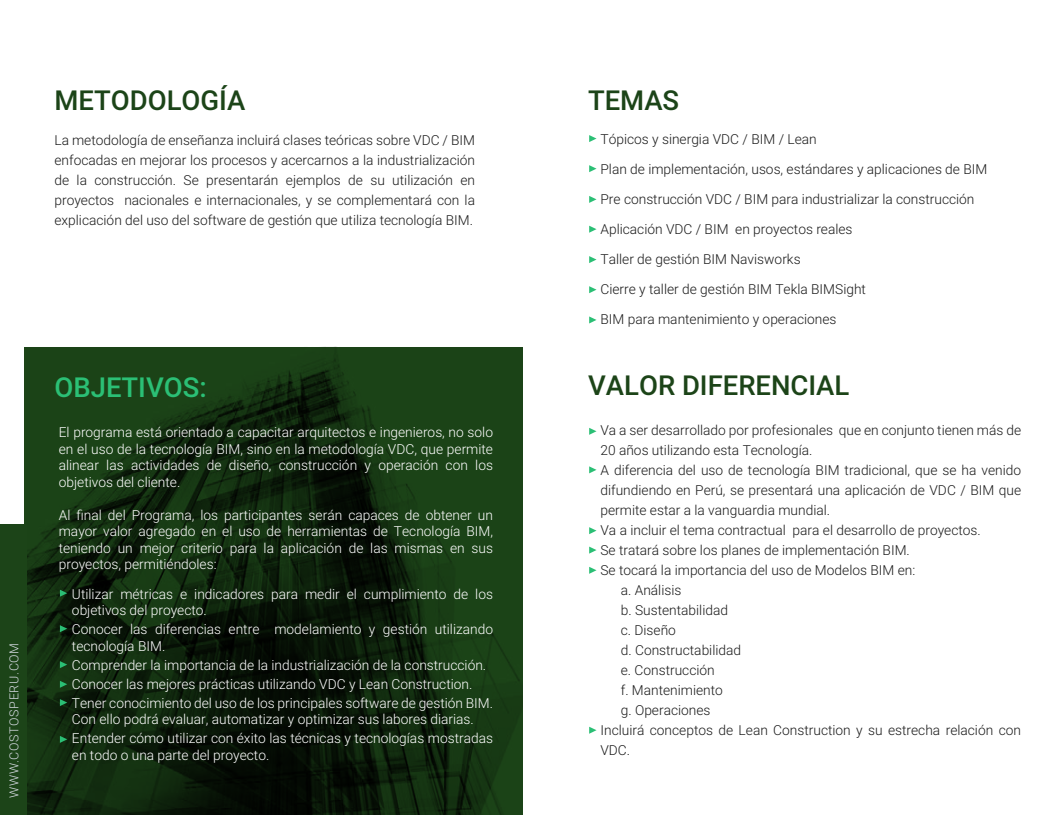
<style>
.page{position:relative;width:1063px;height:815px;background:#fff}
.page>*{position:absolute;margin:0;border:0;box-sizing:border-box;transform-origin:0 0}
.t1{font:500 27.5px "Roboto";color:#1c4418}
.t2{font:500 27.5px "Roboto";color:#2bbf75}
.t3{font:300 13.75px/30px "Roboto";color:#1a1a1a}
.t4{font:300 13.75px/16.5px "Roboto";color:#fff}
.t5{font:300 12.5px "Roboto";letter-spacing:.05em;color:#d4d9e0}
</style>
<div class="page">
<svg style="left:25px;top:347px;width:498px;height:468px;background:#112b0e"></svg>
<svg style="left:589px;top:135px;width:7px;height:7px"></svg>
<svg style="left:589px;top:428px;width:7px;height:7px"></svg>
<svg style="left:589px;top:466px;width:7px;height:7px"></svg>
<svg style="left:589px;top:527px;width:7px;height:7px"></svg>
<svg style="left:589px;top:547px;width:7px;height:7px"></svg>
<svg style="left:589px;top:567px;width:7px;height:7px"></svg>
<svg style="left:589px;top:727px;width:7px;height:7px"></svg>
<svg style="left:589px;top:165px;width:7px;height:7px"></svg>
<svg style="left:589px;top:196px;width:7px;height:7px"></svg>
<svg style="left:589px;top:226px;width:7px;height:7px"></svg>
<svg style="left:589px;top:256px;width:7px;height:7px"></svg>
<svg style="left:589px;top:286px;width:7px;height:7px"></svg>
<svg style="left:589px;top:316px;width:7px;height:7px"></svg>
<svg style="left:60px;top:590px;width:7px;height:7px"></svg>
<svg style="left:60px;top:625px;width:7px;height:7px"></svg>
<svg style="left:60px;top:736px;width:7px;height:7px"></svg>
<svg style="left:60px;top:661px;width:7px;height:7px"></svg>
<svg style="left:60px;top:699px;width:7px;height:7px"></svg>
<svg style="left:60px;top:681px;width:7px;height:7px"></svg>
<div style="left:0;top:524px;width:27px;height:291px;background:#1c4418"></div>
<h1 class="t1" style="left:54px;top:81px;width:192px">METODOLOGÍA</h1>
<p class="t3" style="left:54px;top:129px;width:422px;line-height:20px;text-align:justify">La metodología de enseñanza incluirá clases teóricas sobre VDC / BIM enfocadas en mejorar los procesos y acercarnos a la industrialización de la construcción. Se presentarán ejemplos de su utilización en proyectos nacionales e internacionales, y se complementará con la explicación del uso del software de gestión que utiliza tecnología BIM.</p>
<p class="t5" style="left:5px;top:798px;width:156px;rotate:-90deg">WWW.COSTOSPERU.COM</p>
<h1 class="t2" style="left:54px;top:368px;width:154px">OBJETIVOS:</h1>
<p class="t4" style="left:59px;top:423px;width:436px;text-align:justify">El programa está orientado a capacitar arquitectos e ingenieros, no solo en el uso de la tecnología BIM, sino en la metodología VDC, que permite alinear las actividades de diseño, construcción y operación con los objetivos del cliente.</p>
<p class="t4" style="left:59px;top:506px;width:436px;text-align:justify">Al final del Programa, los participantes serán capaces de obtener un mayor valor agregado en el uso de herramientas de Tecnología BIM, teniendo un mejor criterio para la aplicación de las mismas en sus proyectos, permitiéndoles:</p>
<p class="t4" style="left:72px;top:585px;width:423px">Utilizar métricas e indicadores para medir el cumplimiento de los objetivos del proyecto.</p>
<p class="t4" style="left:72px;top:620px;width:423px">Conocer las diferencias entre modelamiento y gestión utilizando tecnología BIM.</p>
<p class="t4" style="left:72px;top:655px;width:423px;line-height:19px">Comprender la importancia de la industrialización de la construcción.<br>Conocer las mejores prácticas utilizando VDC y Lean Construction.<br>Tener conocimiento del uso de los principales software de gestión BIM.</p>
<p class="t4" style="left:72px;top:709px;width:423px;line-height:19px">Con ello podrá evaluar, automatizar y optimizar sus labores diarias.<br>Entender cómo utilizar con éxito las técnicas y tecnologías mostradas</p>
<p class="t4" style="left:72px;top:746px;width:199px">en todo o una parte del proyecto.</p>
<h1 class="t1" style="left:588px;top:81px;width:93px">TEMAS</h1>
<p class="t3" style="left:600px;top:124px;width:388px">Tópicos y sinergia VDC / BIM / Lean<br>Plan de implementación, usos, estándares y aplicaciones de BIM Pre construcción VDC / BIM para industrializar la construcción Aplicación VDC / BIM en proyectos reales<br>Taller de gestión BIM Navisworks<br>Cierre y taller de gestión BIM Tekla BIMSight<br>BIM para mantenimiento y operaciones</p>
<h1 class="t1" style="left:588px;top:366px;width:263px">VALOR DIFERENCIAL</h1>
<p class="t3" style="left:600px;top:415px;width:422px">Va a ser desarrollado por profesionales que en conjunto tienen más de</p>
<p class="t3" style="left:600px;top:435px;width:213px">20 años utilizando esta Tecnología.</p>
<p class="t3" style="left:600px;top:455px;width:422px">A diferencia del uso de tecnología BIM tradicional, que se ha venido</p>
<p class="t3" style="left:600px;top:475px;width:422px">difundiendo en Perú, se presentará una aplicación de VDC / BIM que</p>
<p class="t3" style="left:600px;top:495px;width:231px">permite estar a la vanguardia mundial.</p>
<p class="t3" style="left:600px;top:515px;width:382px">Va a incluir el tema contractual para el desarrollo de proyectos.</p>
<p class="t3" style="left:600px;top:535px;width:311px">Se tratará sobre los planes de implementación BIM.</p>
<p class="t3" style="left:600px;top:555px;width:316px">Se tocará la importancia del uso de Modelos BIM en:</p>
<p class="t3" style="left:621px;top:575px;width:62px">a. Análisis</p>
<p class="t3" style="left:621px;top:595px;width:109px">b. Sustentabilidad</p>
<p class="t3" style="left:621px;top:615px;width:57px">c. Diseño</p>
<p class="t3" style="left:621px;top:635px;width:122px">d. Constructabilidad</p>
<p class="t3" style="left:621px;top:655px;width:95px">e. Construcción</p>
<p class="t3" style="left:621px;top:675px;width:104px">f. Mantenimiento</p>
<p class="t3" style="left:621px;top:695px;width:91px">g. Operaciones</p>
<p class="t3" style="left:600px;top:715px;width:422px">Incluirá conceptos de Lean Construction y su estrecha relación con</p>
<p class="t3" style="left:600px;top:735px;width:31px">VDC.</p>
</div>
